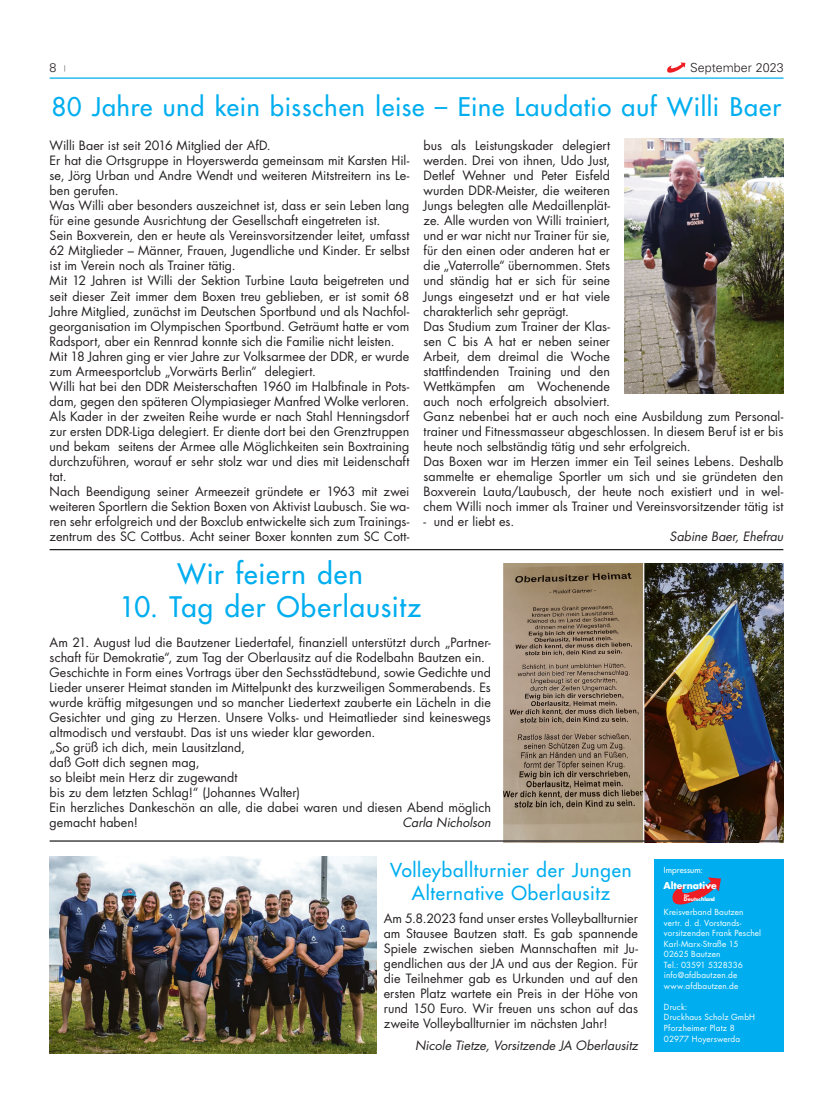
<style>
.page{position:relative;width:833px;height:1117px;background:#fff}
.page>*{position:absolute;margin:0;border:0;box-sizing:border-box;transform-origin:0 0}
.t1{font:500 27.5px "Futura Std";letter-spacing:.04em;color:#00aeef}
.t2{font:500 25px "Futura Std";letter-spacing:.035em;color:#00aeef}
.t3{font:500 18.75px/23.8px "Futura Std";letter-spacing:.04em;color:#00aeef;text-align:center}
.t4{font:12.5px/15px "Futura Std";color:#231f20}
.t5{font:italic 12.5px "Futura Std";color:#231f20}
.t6{font:300 12.5px "Univers LT Std";color:#231f20}
.t7{font:700 9.25px "Futura Std";color:#fff}
.t8{font:8.12px/10.5px "Futura Std";letter-spacing:.015em;color:#fff}
.t9{font:500 8.12px "Futura Std";letter-spacing:.01em;color:#fff}
.t10{font:700 5px "Futura Std";color:#fff}
.t11{font:700 3.62px "Futura Std";color:#fff}
.s1{font-size:6.25px}
</style>
<div class="page">
<hr style="left:50px;top:77px;width:733px;height:2px;background:#00aeef">
<svg style="left:667px;top:62px;width:18px;height:11px"></svg>
<div style="left:654px;top:859px;width:129px;height:192px;background:#00aeef"></div>
<svg style="left:672px;top:877px;width:49px;height:27px"></svg>
<img style="left:624px;top:138px;width:159px;height:255px">
<img style="left:503px;top:563px;width:280px;height:279px">
<img style="left:50px;top:856px;width:327px;height:196px">
<hr style="left:50px;top:549px;width:733px;height:1px;background:#231f20">
<hr style="left:50px;top:840px;width:733px;height:1px;background:#231f20">
<p class="t6" style="left:50px;top:60px;width:17px">8 <span class="s1">|</span></p>
<p class="t6" style="left:690px;top:60px;width:95px">September 2023</p>
<h2 class="t2" style="left:52px;top:91px;width:731px">80 Jahre und kein bisschen leise – Eine Laudatio auf Willi Baer</h2>
<p class="t4" style="left:50px;top:138px;width:361px">Willi Baer ist seit 2016 Mitglied der AfD.<br>Er hat die Ortsgruppe in Hoyerswerda gemeinsam mit Karsten Hil&shy;se, Jörg Urban und Andre Wendt und weiteren Mitstreitern ins Le&shy;ben gerufen.<br>Was Willi aber besonders auszeichnet ist, dass er sein Leben lang für eine gesunde Ausrichtung der Gesellschaft eingetreten ist.<br>Sein Boxverein, den er heute als Vereinsvorsitzender leitet, umfasst 62 Mitglieder – Männer, Frauen, Jugendliche und Kinder. Er selbst ist im Verein noch als Trainer tätig.<br>Mit 12 Jahren ist Willi der Sektion Turbine Lauta beigetreten und seit dieser Zeit immer dem Boxen treu geblieben, er ist somit 68<br>Jahre Mitglied, zunächst im Deutschen Sportbund und als Nachfol&shy;georganisation im Olympischen Sportbund. Geträumt hatte er vom Radsport, aber ein Rennrad konnte sich die Familie nicht leisten.<br>Mit 18 Jahren ging er vier Jahre zur Volksarmee der DDR, er wurde zum Armeesportclub „Vorwärts Berlin“ delegiert.<br>Willi hat bei den DDR Meisterschaften 1960 im Halbfinale in Pots&shy;dam, gegen den späteren Olympiasieger Manfred Wolke verloren.<br>Als Kader in der zweiten Reihe wurde er nach Stahl Henningsdorf zur ersten DDR-Liga delegiert. Er diente dort bei den Grenztruppen und bekam seitens der Armee alle Möglichkeiten sein Boxtraining durchzuführen, worauf er sehr stolz war und dies mit Leidenschaft tat.<br>Nach Beendigung seiner Armeezeit gründete er 1963 mit zwei weiteren Sportlern die Sektion Boxen von Aktivist Laubusch. Sie wa&shy;ren sehr erfolgreich und der Boxclub entwickelte sich zum Trainings&shy;zentrum des SC Cottbus. Acht seiner Boxer konnten zum SC Cott-</p>
<p class="t4" style="left:423px;top:138px;width:361px">bus als Leistungskader delegiert<br>werden. Drei von ihnen, Udo Just,<br>Detlef Wehner und Peter Eisfeld<br>wurden DDR-Meister, die weiteren<br>Jungs belegten alle Medaillenplät-<br>ze. Alle wurden von Willi trainiert,<br>und er war nicht nur Trainer für sie,<br>für den einen oder anderen hat er<br>die „Vaterrolle“ übernommen. Stets<br>und ständig hat er sich für seine<br>Jungs eingesetzt und er hat viele<br>charakterlich sehr geprägt.<br>Das Studium zum Trainer der Klas-<br>sen C bis A hat er neben seiner<br>Arbeit, dem dreimal die Woche<br>stattfindenden Training und den<br>Wettkämpfen am Wochenende<br>auch noch erfolgreich absolviert.<br>Ganz nebenbei hat er auch noch eine Ausbildung zum Personal&shy;trainer und Fitnessmasseur abgeschlossen. In diesem Beruf ist er bis heute noch selbständig tätig und sehr erfolgreich.<br>Das Boxen war im Herzen immer ein Teil seines Lebens. Deshalb sammelte er ehemalige Sportler um sich und sie gründeten den Boxverein Lauta/Laubusch, der heute noch existiert und in wel&shy;chem Willi noch immer als Trainer und Vereinsvorsitzender tätig ist</p>
<p class="t4" style="left:423px;top:513px;width:92px">- und er liebt es.</p>
<p class="t5" style="left:669px;top:528px;width:115px">Sabine Baer, Ehefrau</p>
<h1 class="t1" style="left:178px;top:556px;width:187px">Wir feiern den</h1>
<h1 class="t1" style="left:120px;top:589px;width:303px">10. Tag der Oberlausitz</h1>
<p class="t4" style="left:50px;top:634px;width:443px">Am 21. August lud die Bautzener Liedertafel, finanziell unterstützt durch „Partner&shy;schaft für Demokratie“, zum Tag der Oberlausitz auf die Rodelbahn Bautzen ein.<br>Geschichte in Form eines Vortrags über den Sechsstädtebund, sowie Gedichte und Lieder unserer Heimat standen im Mittelpunkt des kurzweiligen Sommerabends. Es wurde kräftig mitgesungen und so mancher Liedertext zauberte ein Lächeln in die Gesichter und ging zu Herzen. Unsere Volks- und Heimatlieder sind keineswegs altmodisch und verstaubt. Das ist uns wieder klar geworden.<br>„So grüß ich dich, mein Lausitzland,<br>daß Gott dich segnen mag,<br>so bleibt mein Herz dir zugewandt<br>bis zu dem letzten Schlag!“ (Johannes Walter)<br>Ein herzliches Dankeschön an alle, die dabei waren und diesen Abend möglich gemacht haben!</p>
<p class="t5" style="left:402px;top:814px;width:90px">Carla Nicholson</p>
<h3 class="t3" style="left:390px;top:857px;width:243px">Volleyballturnier der Jungen<br>Alternative Oberlausitz</h3>
<p class="t4" style="left:384px;top:910px;width:256px;text-align:justify">Am 5.8.2023 fand unser erstes Volleyballturnier am Stausee Bautzen statt. Es gab spannende Spiele zwischen sieben Mannschaften mit Ju&shy;gendlichen aus der JA und aus der Region. Für die Teilnehmer gab es Urkunden und auf den ersten Platz wartete ein Preis in der Höhe von rund 150 Euro. Wir freuen uns schon auf das zweite Volleyballturnier im nächsten Jahr!</p>
<p class="t5" style="left:415px;top:1036px;width:224px">Nicole Tietze, Vorsitzende JA Oberlausitz</p>
<p class="t9" style="left:664px;top:864px;width:40px">Impressum:</p>
<p class="t8" style="left:664px;top:906px;width:99px">Kreisverband Bautzen vertr. d. d. Vorstands&shy;vorsitzenden Frank Peschel<br>Karl-Marx-Straße 15<br>02625 Bautzen<br>Tel.: 03591 5328336 info@afdbautzen.de www.afdbautzen.de</p>
<p class="t8" style="left:664px;top:1001px;width:93px">Druck:<br>Druckhaus Scholz GmbH<br>Pforzheimer Platz 8<br>02977 Hoyerswerda</p>
<p class="t7" style="left:663px;top:879px;width:55px">Alternative</p>
<p class="t11" style="left:684px;top:892px;width:7px">für</p>
<p class="t10" style="left:684px;top:896px;width:32px">Deutschland</p>
</div>
